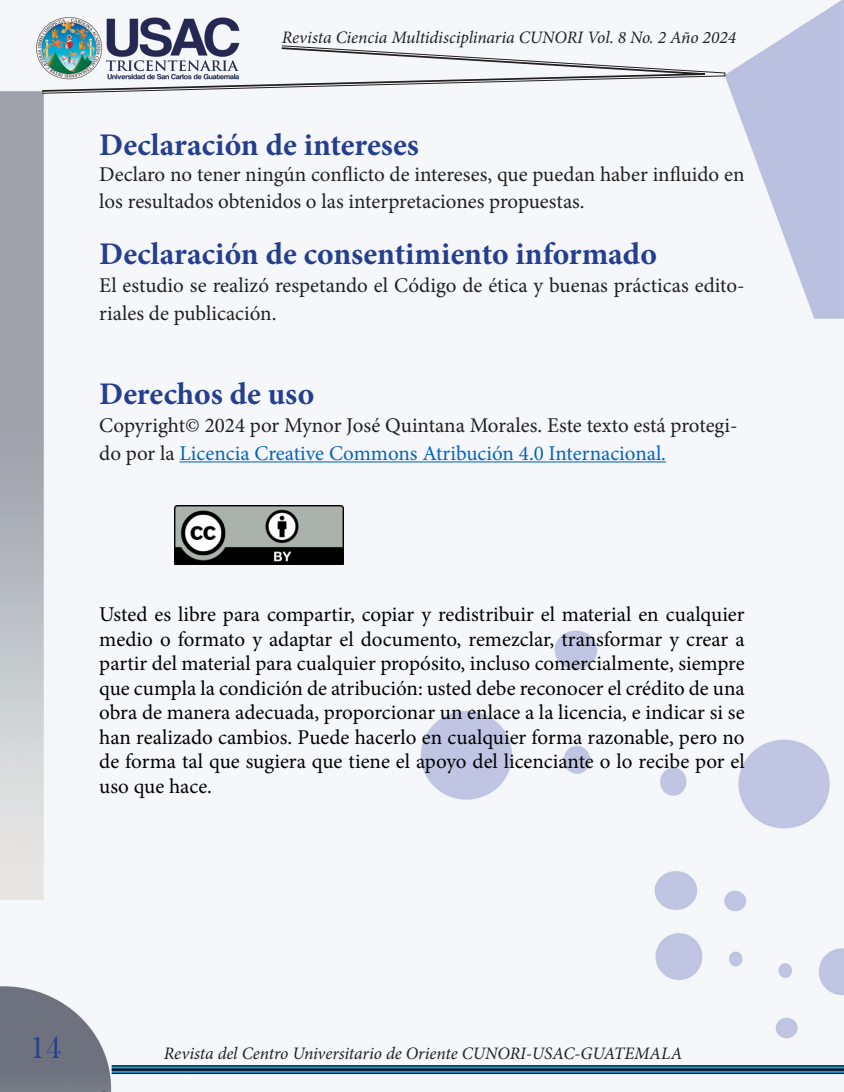
<style>
.page{position:relative;width:844px;height:1092px;background:#fff}
.page>*{position:absolute;margin:0;border:0;box-sizing:border-box;transform-origin:0 0}
.t1{font:700 31.5px "Minion Pro";color:#253f8e}
.t2{font:31.5px "Bask Old Face";color:#253f8e}
.t3{font:21px/24.5px "Minion Pro";color:#000;text-align:justify}
.t4{font:21px/28px "Minion Pro";color:#231f20}
.t5{font:italic 17.5px "Minion Pro";letter-spacing:-.005em;color:#231f20}
.s1{color:#0563c1}
</style>
<div class="page">
<img style="left:0;top:0;width:843px;height:1091px">
<svg style="left:40px;top:45px;width:704px;height:49px"></svg>
<svg style="left:112px;top:1066px;width:731px;height:6px;background:#0572a0"></svg>
<hr style="left:112px;top:1065px;width:731px;height:1px;background:#100c18">
<hr style="left:112px;top:1068px;width:731px;height:2px;background:#100c18">
<hr style="left:112px;top:1072px;width:731px;height:1px;background:#100c18">
<hr style="left:179px;top:461px;width:487px;height:1px;background:#0563c1">
<img style="left:174px;top:505px;width:170px;height:59px">
<p class="t5" style="left:282px;top:25px;width:455px">Revista Ciencia Multidisciplinaria CUNORI Vol. 8 No. 2 Año 2024</p>
<p class="t1" style="left:99px;top:123px;width:321px">Declaración de intereses</p>
<p class="t4" style="left:99px;top:162px;width:646px;line-height:26.2px">Declaro no tener ningún conflicto de intereses, que puedan haber influido en los resultados obtenidos o las interpretaciones propuestas.</p>
<p class="t1" style="left:99px;top:231px;width:559px">Declaración de consentimiento informado</p>
<p class="t4" style="left:99px;top:271px;width:646px">El estudio se realizó respetando el Código de ética y buenas prácticas edito&shy;riales de publicación.</p>
<p class="t1" style="left:99px;top:371px;width:216px">Derechos de uso</p>
<p class="t4" style="left:99px;top:411px;width:639px">Copyright© 2024 por Mynor José Quintana Morales. Este texto está protegi&shy;do por la <span class="s1">Licencia Creative Commons Atribución 4.0 Internacional.</span></p>
<p class="t3" style="left:99px;top:602px;width:647px">Usted es libre para compartir, copiar y redistribuir el material en cualquier medio o formato y adaptar el documento, remezclar, transformar y crear a partir del material para cualquier propósito, incluso comercialmente, siempre que cumpla la condición de atribución: usted debe reconocer el crédito de una obra de manera adecuada, proporcionar un enlace a la licencia, e indicar si se han realizado cambios. Puede hacerlo en cualquier forma razonable, pero no de forma tal que sugiera que tiene el apoyo del licenciante o lo recibe por el uso que hace.</p>
<h1 class="t2" style="left:30px;top:1030px;width:32px">14</h1>
<p class="t5" style="left:164px;top:1040px;width:520px">Revista del Centro Universitario de Oriente CUNORI-USAC-GUATEMALA</p>
</div>
